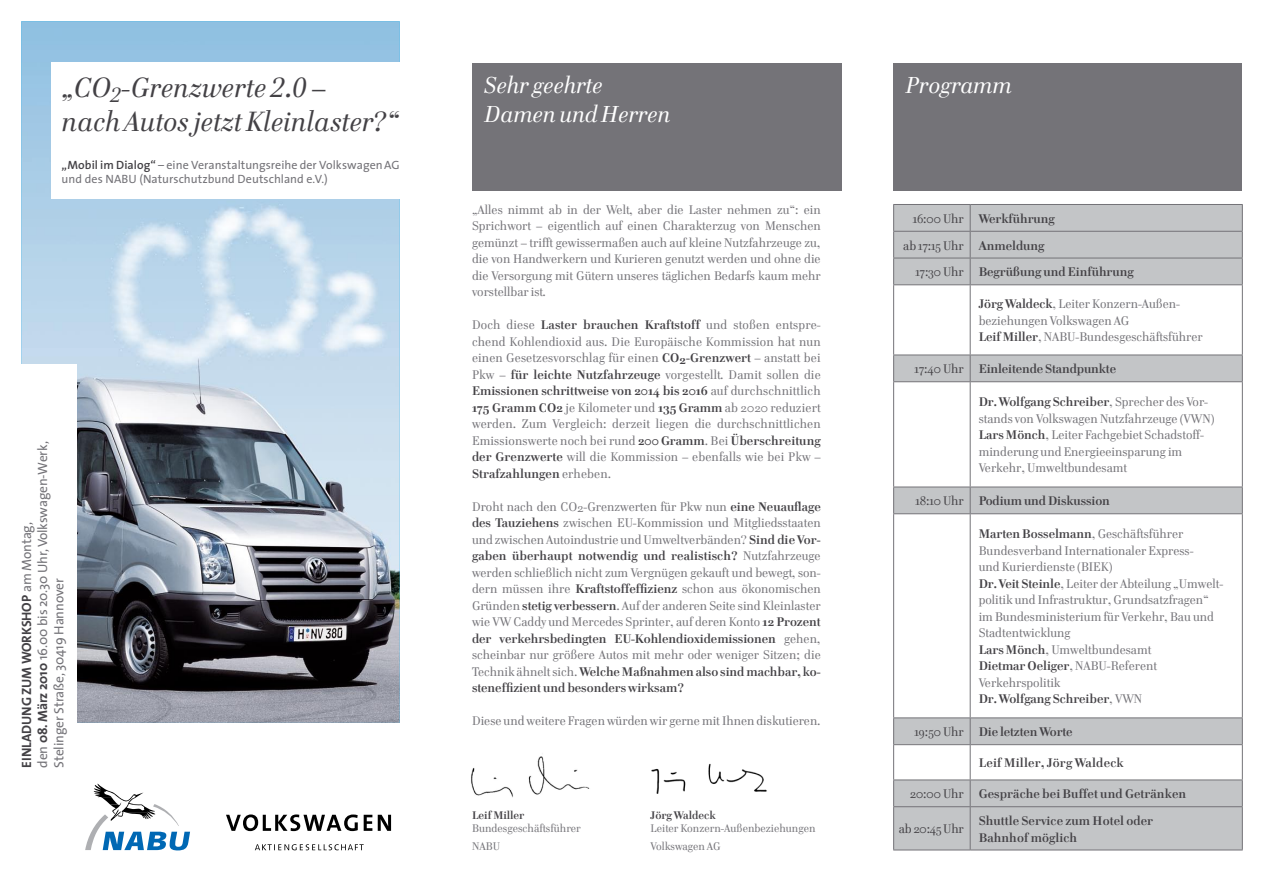
<style>
.page{position:relative;width:1263px;height:893px;background:#fff}
.page>*{position:absolute;margin:0;border:0;box-sizing:border-box;transform-origin:0 0}
.t1{font:italic 28.35px/34px "Cellini TF";letter-spacing:.005em;color:#434145}
.t2{font:italic 23.55px "Cellini TF";color:#fff}
.t3{font:13.5px "The Sans";letter-spacing:-.01em;color:#747378}
.t4{font:700 13.5px "The Sans";letter-spacing:-.01em;color:#434145}
.Copy{font:12.75px/16.5px "Cellini";color:#747378}
.Copy-2{font:700 12.75px/16.5px "Cellini";color:#434145}
.Copy-3{font:12.75px "Cellini";color:#434145}
.Copy-4{font:700 12.75px "Cellini";letter-spacing:.02em;color:#434145}
.t5{font:12px/14.4px "The Sans";letter-spacing:.005em;color:#747378}
.t6{font:11.25px "Cellini";color:#747378}
.t7{font:700 11.25px "Cellini";color:#434145}
.s1{font-weight:600;color:#434145}
.s2{font-weight:700;color:#434145}
.s3{font-weight:400;color:#747378}
</style>
<div class="page">
<img style="left:21px;top:21px;width:379px;height:702px">
<div style="left:51px;top:63px;width:383px;height:136px;background:#fff"></div>
<div style="left:19px;top:364px;width:58px;height:404px;background:#fff"></div>
<svg style="left:226px;top:814px;width:132px;height:17px"></svg>
<svg style="left:364px;top:815px;width:8px;height:16px"></svg>
<svg style="left:378px;top:815px;width:13px;height:16px"></svg>
<svg style="left:255px;top:844px;width:109px;height:6px"></svg>
<svg style="left:85px;top:784px;width:105px;height:66px"></svg>
<img style="left:471px;top:756px;width:119px;height:42px">
<div style="left:472px;top:63px;width:370px;height:127px;background:#747378"></div>
<img style="left:651px;top:763px;width:116px;height:31px">
<svg style="left:894px;top:205px;width:348px;height:645px"></svg>
<hr style="left:893px;top:285px;width:1px;height:70px;background:#747378">
<hr style="left:970px;top:285px;width:1px;height:70px;background:#747378">
<hr style="left:1242px;top:285px;width:1px;height:70px;background:#747378">
<hr style="left:893px;top:382px;width:1px;height:105px;background:#747378">
<hr style="left:970px;top:382px;width:1px;height:105px;background:#747378">
<hr style="left:1242px;top:382px;width:1px;height:105px;background:#747378">
<hr style="left:893px;top:487px;width:77px;height:1px;background:#747378">
<svg style="left:893px;top:487px;width:1px;height:26px"></svg>
<hr style="left:970px;top:487px;width:273px;height:1px;background:#747378">
<svg style="left:970px;top:487px;width:1px;height:26px"></svg>
<svg style="left:1242px;top:487px;width:1px;height:26px"></svg>
<hr style="left:893px;top:513px;width:77px;height:1px;background:#747378">
<hr style="left:893px;top:514px;width:1px;height:203px;background:#747378">
<hr style="left:970px;top:513px;width:273px;height:1px;background:#747378">
<hr style="left:970px;top:514px;width:1px;height:203px;background:#747378">
<hr style="left:1242px;top:514px;width:1px;height:203px;background:#747378">
<hr style="left:893px;top:717px;width:77px;height:1px;background:#747378">
<hr style="left:970px;top:717px;width:273px;height:1px;background:#747378">
<svg style="left:893px;top:718px;width:350px;height:88px"></svg>
<hr style="left:893px;top:806px;width:77px;height:1px;background:#747378">
<hr style="left:893px;top:807px;width:1px;height:43px;background:#747378">
<hr style="left:970px;top:806px;width:273px;height:1px;background:#747378">
<hr style="left:970px;top:807px;width:1px;height:43px;background:#747378">
<hr style="left:1242px;top:807px;width:1px;height:43px;background:#747378">
<hr style="left:893px;top:850px;width:77px;height:1px;background:#747378">
<hr style="left:970px;top:850px;width:273px;height:1px;background:#747378">
<hr style="left:893px;top:204px;width:77px;height:1px;background:#747378">
<hr style="left:970px;top:204px;width:273px;height:1px;background:#747378">
<hr style="left:893px;top:284px;width:77px;height:1px;background:#747378">
<hr style="left:970px;top:284px;width:273px;height:1px;background:#747378">
<hr style="left:893px;top:355px;width:77px;height:1px;background:#747378">
<svg style="left:893px;top:355px;width:1px;height:26px"></svg>
<hr style="left:970px;top:355px;width:273px;height:1px;background:#747378">
<svg style="left:970px;top:355px;width:1px;height:26px"></svg>
<svg style="left:1242px;top:355px;width:1px;height:26px"></svg>
<hr style="left:893px;top:381px;width:77px;height:1px;background:#747378">
<hr style="left:970px;top:381px;width:273px;height:1px;background:#747378">
<hr style="left:893px;top:745px;width:1px;height:35px;background:#747378">
<hr style="left:970px;top:745px;width:1px;height:35px;background:#747378">
<hr style="left:1242px;top:745px;width:1px;height:35px;background:#747378">
<hr style="left:893px;top:231px;width:77px;height:1px;background:#747378">
<hr style="left:970px;top:231px;width:273px;height:1px;background:#747378">
<hr style="left:893px;top:258px;width:77px;height:1px;background:#747378">
<svg style="left:893px;top:205px;width:1px;height:79px"></svg>
<hr style="left:970px;top:258px;width:273px;height:1px;background:#747378">
<svg style="left:970px;top:205px;width:1px;height:79px"></svg>
<svg style="left:1242px;top:205px;width:1px;height:79px"></svg>
<div style="left:893px;top:63px;width:349px;height:127px;background:#747378"></div>
<p class="t1" style="left:62px;top:70px;width:339px">„CO<sub>2</sub>-Grenzwerte 2.0 –<br>nach Autos jetzt Kleinlaster?“</p>
<p class="t5" style="left:62px;top:157px;width:340px"><span class="s1">„Mobil im Dialog“</span> – eine Veranstaltungsreihe der VolkswagenAG und des NABU (Naturschutzbund Deutschland e.V.)</p>
<p class="t3" style="left:32px;top:768px;width:328px;rotate:-90deg">den <span class="s2">08. März 2010</span> 16.00 bis 20.30 Uhr, Volkswagen-Werk,</p>
<p class="t4" style="left:15px;top:768px;width:248px;rotate:-90deg">EINLADUNG ZUM WORKSHOP <span class="s3">am Montag,</span></p>
<p class="t3" style="left:48px;top:768px;width:191px;rotate:-90deg">Stelinger Straße, 30419 Hannover</p>
<p class="t2" style="left:485px;top:72px;width:119px">Sehr geehrte</p>
<p class="t2" style="left:485px;top:100px;width:187px">Damen und Herren</p>
<p class="Copy" style="left:472px;top:201px;width:350px;text-align:justify">„Alles nimmt ab in der Welt, aber die Laster nehmen zu“: ein Sprichwort – eigentlich auf einen Charakterzug von Menschen gemünzt – trifft gewissermaßen auch auf kleine Nutzfahrzeuge zu, die von Handwerkern und Kurieren genutzt werden und ohne die die Versorgung mit Gütern unseres täglichen Bedarfs kaum mehr vorstellbar ist.</p>
<p class="Copy" style="left:472px;top:317px;width:350px;text-align:justify">Doch diese <span class="s2">Laster brauchen Kraftstoff</span> und stoßen entspre&shy;chend Kohlendioxid aus. Die Europäische Kommission hat nun einen Gesetzesvorschlag für einen <span class="s2">CO2-Grenzwert</span> – anstatt bei Pkw – <span class="s2">für leichte Nutzfahrzeuge</span> vorgestellt. Damit sollen die <span class="s2">Emissionen schrittweise von 2014 bis 2016</span> auf durchschnittlich <span class="s2">175 Gramm CO2</span> je Kilometer und <span class="s2">135 Gramm</span> ab 2020 reduziert werden. Zum Vergleich: derzeit liegen die durchschnittlichen Emissionswerte noch bei rund <span class="s2">200 Gramm</span>. Bei <span class="s2">Überschreitung der Grenzwerte</span> will die Kommission – ebenfalls wie bei Pkw – <span class="s2">Strafzahlungen</span> erheben.</p>
<p class="Copy" style="left:472px;top:498px;width:350px;text-align:justify">Droht nach den CO2-Grenzwerten für Pkw nun <span class="s2">eine Neuauflage des Tauziehens</span> zwischen EU-Kommission und Mitgliedsstaaten und zwischen Autoindustrie und Umweltverbänden? <span class="s2">Sind die Vor&shy;gaben überhaupt notwendig und realistisch?</span> Nutzfahrzeuge werden schließlich nicht zum Vergnügen gekauft und bewegt, son&shy;dern müssen ihre <span class="s2">Kraftstoffeffizienz</span> schon aus ökonomischen Gründen <span class="s2">stetig verbessern</span>. Auf der anderen Seite sind Kleinlaster wie VW Caddy und Mercedes Sprinter, auf deren Konto <span class="s2">12 Prozent der verkehrsbedingten EU-Kohlendioxidemissionen</span> gehen, scheinbar nur größere Autos mit mehr oder weniger Sitzen; die Technik ähnelt sich. <span class="s2">Welche Maßnahmen also sind machbar, ko&shy;steneffizient und besonders wirksam?</span></p>
<p class="Copy" style="left:472px;top:713px;width:350px">Diese und weitere Fragen würden wir gerne mit Ihnen diskutieren.</p>
<p class="t7" style="left:472px;top:808px;width:54px">Leif Miller</p>
<p class="t7" style="left:650px;top:808px;width:67px">Jörg Waldeck</p>
<p class="t6" style="left:472px;top:822px;width:110px">Bundesgeschäftsführer</p>
<p class="t6" style="left:650px;top:822px;width:166px">Leiter Konzern-Außenbeziehungen</p>
<p class="t6" style="left:472px;top:840px;width:29px">NABU</p>
<p class="t6" style="left:650px;top:840px;width:71px">Volkswagen AG</p>
<p class="t2" style="left:906px;top:72px;width:107px">Programm</p>
<p class="Copy-3" style="left:913px;top:211px;width:52px">16:00 Uhr</p>
<p class="Copy-2" style="left:979px;top:210px;width:78px">Werkführung</p>
<p class="Copy-3" style="left:903px;top:238px;width:62px">ab 17:15 Uhr</p>
<p class="Copy-2" style="left:979px;top:237px;width:67px">Anmeldung</p>
<p class="Copy-3" style="left:915px;top:264px;width:50px">17:30 Uhr</p>
<p class="Copy-2" style="left:979px;top:264px;width:156px">Begrüßung und Einführung</p>
<p class="Copy" style="left:979px;top:296px;width:203px"><span class="s2">Jörg Waldeck</span>, Leiter Konzern-Außen&shy;beziehungen Volkswagen AG</p>
<p class="Copy" style="left:979px;top:329px;width:226px"><span class="s2">Leif Miller</span>, NABU-Bundesgeschäftsführer</p>
<p class="Copy-3" style="left:914px;top:361px;width:51px">17:40 Uhr</p>
<p class="Copy-2" style="left:979px;top:361px;width:139px">Einleitende Standpunkte</p>
<p class="Copy" style="left:979px;top:394px;width:237px"><span class="s2">Dr. Wolfgang Schreiber</span>, Sprecher des Vor&shy;stands von Volkswagen Nutzfahrzeuge (VWN)</p>
<p class="Copy" style="left:979px;top:427px;width:227px"><span class="s2">Lars Mönch</span>, Leiter Fachgebiet Schadstoff&shy;minderung und Energieeinsparung im<br>Verkehr, Umweltbundesamt</p>
<p class="Copy-3" style="left:915px;top:493px;width:50px">18:10 Uhr</p>
<p class="Copy-2" style="left:979px;top:493px;width:133px">Podium und Diskussion</p>
<p class="Copy" style="left:979px;top:526px;width:216px"><span class="s2">Marten Bosselmann</span>, Geschäftsführer<br>Bundesverband Internationaler Express&shy;und Kurierdienste (BIEK)</p>
<p class="Copy" style="left:979px;top:575px;width:246px"><span class="s2">Dr. Veit Steinle</span>, Leiter der Abteilung „Umwelt&shy;politik und Infrastruktur, Grundsatzfragen“ im Bundesministerium für Verkehr, Bau und Stadtentwicklung</p>
<p class="Copy" style="left:979px;top:641px;width:174px"><span class="s2">Lars Mönch</span>, Umweltbundesamt</p>
<p class="Copy" style="left:979px;top:658px;width:180px"><span class="s2">Dietmar Oeliger</span>, NABU-Referent<br>Verkehrspolitik</p>
<p class="Copy-2" style="left:979px;top:691px;width:165px">Dr. Wolfgang Schreiber<span class="s3">, VWN</span></p>
<p class="Copy-3" style="left:914px;top:724px;width:51px">19:50 Uhr</p>
<p class="Copy-2" style="left:979px;top:723px;width:95px">Die letzten Worte</p>
<p class="Copy-4" style="left:979px;top:755px;width:147px">Leif Miller, Jörg Waldeck</p>
<p class="Copy-3" style="left:910px;top:786px;width:56px">20:00 Uhr</p>
<p class="Copy-2" style="left:979px;top:785px;width:209px">Gespräche bei Buffet und Getränken</p>
<p class="Copy-3" style="left:899px;top:821px;width:67px">ab 20:45 Uhr</p>
<p class="Copy-2" style="left:979px;top:812px;width:176px">Shuttle Service zum Hotel oder<br>Bahnhof möglich</p>
</div>
